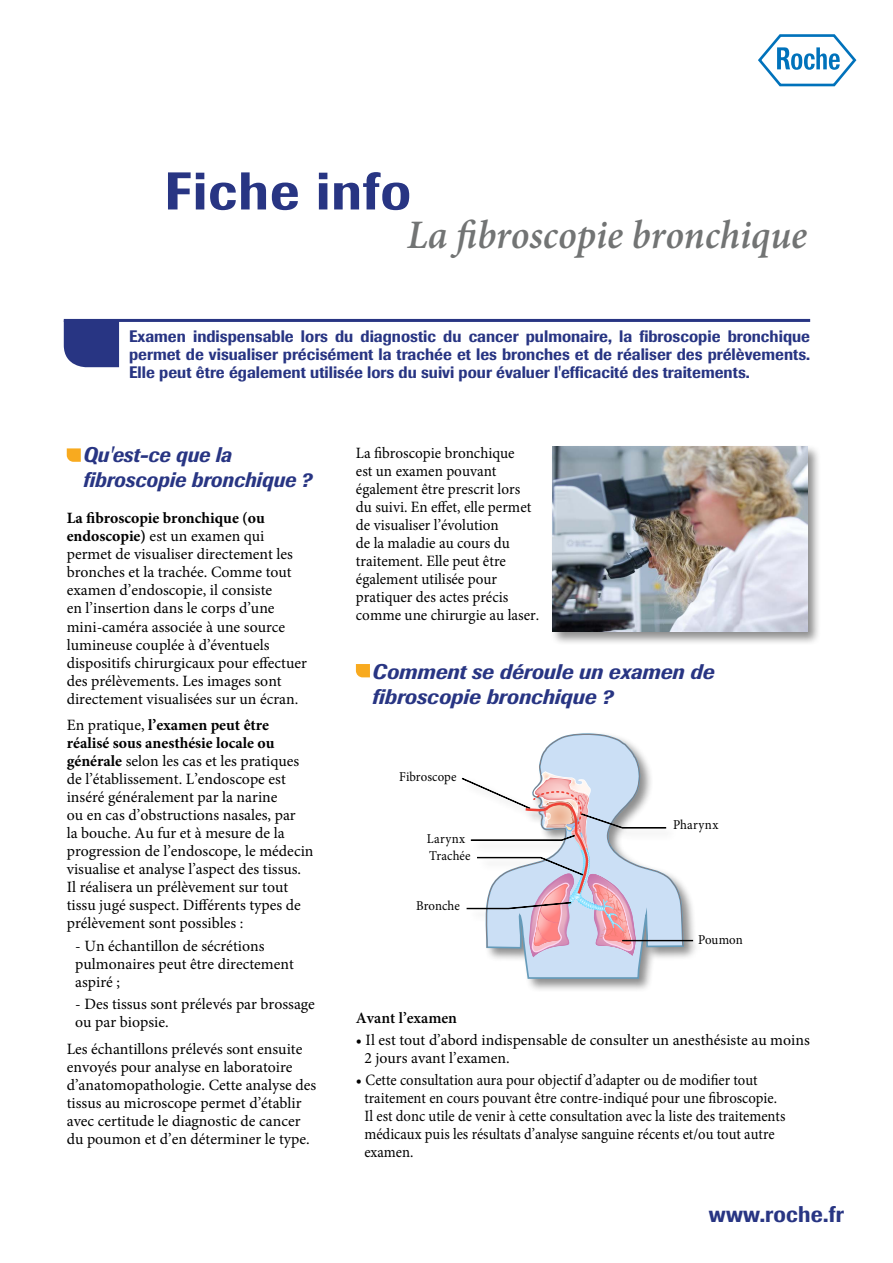
<style>
.page{position:relative;width:893px;height:1263px;background:#fff}
.page>*{position:absolute;margin:0;border:0;box-sizing:border-box;transform-origin:0 0}
.t1{font:500 52.5px "Imago";letter-spacing:.02em;color:#283583}
.t2{font:italic 600 40.5px "Minion Pro";color:#727474;scale:.95 1}
.t3{font:500 22.5px "Imago";letter-spacing:.01em;color:#283583;scale:.95 1}
.t4{font:italic 500 21px/25.2px "Imago";color:#283583}
.t5{font:italic 500 21px/25.2px "Imago";color:#283583;scale:.95 1}
.t6{font:500 16.5px/18px "Imago";color:#283583;text-align:justify;scale:.95 1}
.t7{font:15.75px/18px "Minion Pro";color:#000}
.t8{font:15.75px/18px "Minion Pro";color:#000;scale:.96 1}
.t9{font:600 15.75px "Minion Pro";color:#000}
.t10{font:13.5px "Minion Pro";letter-spacing:.01em;color:#000;scale:.95 1}
.t11{font:13.5px "Minion Pro";letter-spacing:.03em;color:#000;scale:.95 1}
.s1{font-weight:700}
</style>
<div class="page">
<div style="left:64px;top:322px;width:55px;height:45px;background:#283583"></div>
<hr style="left:64px;top:319px;width:746px;height:3px;background:#283583">
<svg style="left:67px;top:448px;width:14px;height:14px"></svg>
<svg style="left:758px;top:34px;width:98px;height:52px"></svg>
<div style="left:550px;top:444px;width:271px;height:201px;background:#000;opacity:.45"></div>
<img style="left:552px;top:446px;width:255px;height:185px">
<svg style="left:356px;top:664px;width:14px;height:13px"></svg>
<div style="left:462px;top:731px;width:244px;height:262px;background:#000;opacity:.45"></div>
<svg style="left:482px;top:732px;width:203px;height:248px"></svg>
<svg style="left:462px;top:734px;width:231px;height:224px"></svg>
<h1 class="t1" style="left:165px;top:157px;width:248px">Fiche info</h1>
<h2 class="t2" style="left:407px;top:207px;width:423px">La fibroscopie bronchique</h2>
<p class="t6" style="left:129px;top:327px;width:718px">Examen indispensable lors du diagnostic du cancer pulmonaire, la fibroscopie bronchique permet de visualiser précisément la trachée et les bronches et de réaliser des prélèvements.<br>Elle peut être également utilisée lors du suivi pour évaluer l'efficacité des traitements.</p>
<h3 class="t5" style="left:84px;top:442px;width:242px">Qu'est-ce que la fibroscopie bronchique ?</h3>
<p class="t7" style="left:67px;top:509px;width:242px"><span class="s1">La fibroscopie bronchique (ou endoscopie)</span> est un examen qui permet de visualiser directement les bronches et la trachée. Comme tout examen d’endoscopie, il consiste<br>en l’insertion dans le corps d’une mini-caméra associée à une source lumineuse couplée à d’éventuels dispositifs chirurgicaux pour effectuer des prélèvements. Les images sont directement visualisées sur un écran.</p>
<p class="t7" style="left:67px;top:716px;width:248px">En pratique, <span class="s1">l’examen peut être réalisé sous anesthésie locale ou générale</span> selon les cas et les pratiques de l’établissement. L’endoscope est inséré généralement par la narine<br>ou en cas d’obstructions nasales, par<br>la bouche. Au fur et à mesure de la progression de l’endoscope, le médecin visualise et analyse l’aspect des tissus.<br>Il réalisera un prélèvement sur tout tissu jugé suspect. Différents types de prélèvement sont possibles :</p>
<p class="t7" style="left:75px;top:937px;width:220px">- Un échantillon de sécrétions pulmonaires peut être directement aspiré ;</p>
<p class="t7" style="left:75px;top:995px;width:241px">- Des tissus sont prélevés par brossage ou par biopsie.</p>
<p class="t7" style="left:67px;top:1040px;width:251px">Les échantillons prélevés sont ensuite envoyés pour analyse en laboratoire d’anatomopathologie. Cette analyse des tissus au microscope permet d’établir avec certitude le diagnostic de cancer du poumon et d’en déterminer le type.</p>
<p class="t8" style="left:356px;top:444px;width:192px">La fibroscopie bronchique<br>est un examen pouvant également être prescrit lors du suivi. En effet, elle permet de visualiser l’évolution<br>de la maladie au cours du traitement. Elle peut être également utilisée pour pratiquer des actes précis comme une chirurgie au laser.</p>
<h3 class="t4" style="left:373px;top:659px;width:343px">Comment se déroule un examen de fibroscopie bronchique ?</h3>
<p class="t10" style="left:399px;top:767px;width:62px">Fibroscope</p>
<p class="t10" style="left:427px;top:829px;width:42px">Larynx</p>
<p class="t10" style="left:429px;top:847px;width:45px">Trachée</p>
<p class="t10" style="left:416px;top:897px;width:47px">Bronche</p>
<p class="t11" style="left:673px;top:816px;width:49px">Pharynx</p>
<p class="t10" style="left:698px;top:931px;width:49px">Poumon</p>
<p class="t9" style="left:356px;top:1007px;width:103px">Avant l’examen</p>
<p class="t7" style="left:364px;top:1031px;width:447px;text-indent:-9px">• Il est tout d’abord indispensable de consulter un anesthésiste au moins<br>2 jours avant l’examen.</p>
<p class="t7" style="left:364px;top:1071px;width:422px;text-indent:-9px">• Cette consultation aura pour objectif d’adapter ou de modifier tout traitement en cours pouvant être contre-indiqué pour une fibroscopie.<br>Il est donc utile de venir à cette consultation avec la liste des traitements médicaux puis les résultats d’analyse sanguine récents et/ou tout autre examen.</p>
<h3 class="t3" style="left:709px;top:1199px;width:143px">www.roche.fr</h3>
</div>
